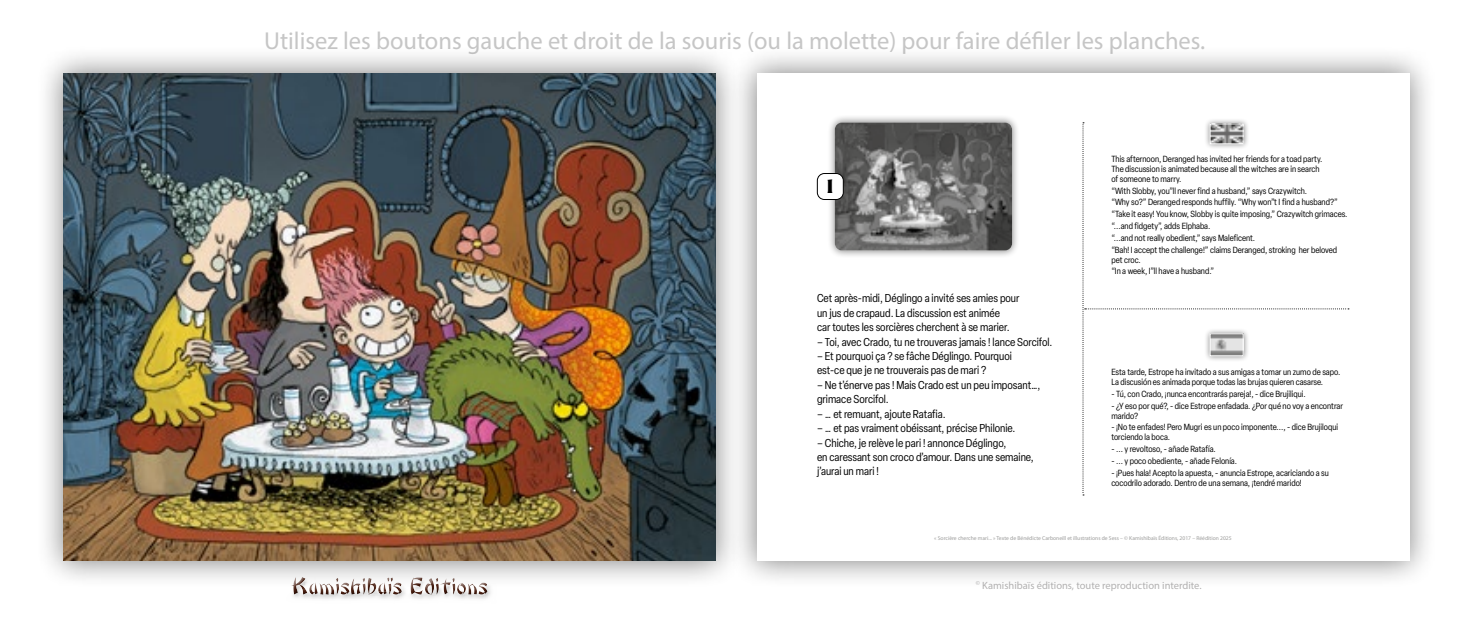
<style>
.page{position:relative;width:1474px;height:621px;background:#fff}
.page>*{position:absolute;margin:0;border:0;box-sizing:border-box;transform-origin:0 0}
.t1{font:24.5px "Myriad Pro";color:#c6c6c6}
.t2{font:900 21.88px "Goudy Sans Std";color:#000}
.t3{font:condensed 11.2px/14.3px "Elza";color:#000}
.t4{font:10.5px "Myriad Pro";color:#b3b2b2}
.t5{font:condensed 8.75px/10px "Elza";color:#000}
.t6{font:5.6px "Myriad Pro";color:#9d9d9c}
</style>
<div class="page">
<div style="left:284px;top:577px;width:216px;height:29px;background:#000;opacity:.75"></div>
<div style="left:729px;top:45px;width:707px;height:543px;background:#000;opacity:.5"></div>
<div style="left:756px;top:73px;width:653px;height:487px;background:#fff"></div>
<svg style="left:1082px;top:122px;width:266px;height:373px"></svg>
<div style="left:1203px;top:117px;width:46px;height:33px;background:#000;opacity:.5"></div>
<img style="left:1211px;top:125px;width:30px;height:17px">
<div style="left:1209px;top:123px;width:34px;height:21px;border:1px solid #fff"></div>
<div style="left:1203px;top:327px;width:46px;height:35px;background:#000;opacity:.5"></div>
<img style="left:1211px;top:335px;width:30px;height:19px">
<div style="left:1209px;top:333px;width:34px;height:23px;border:1px solid #fff"></div>
<div style="left:827px;top:114px;width:193px;height:144px;background:#000;opacity:.5"></div>
<img style="left:834px;top:122px;width:178px;height:128px">
<div style="left:817px;top:173px;width:26px;height:26px;background:#fff;border-radius:7px"></div>
<div style="left:817px;top:173px;width:26px;height:26px;border:1px solid #000;border-radius:7px"></div>
<div style="left:35px;top:45px;width:707px;height:543px;background:#000;opacity:.5"></div>
<img style="left:63px;top:73px;width:652px;height:487px">
<h1 class="t1" style="left:264px;top:26px;width:942px">Utilisez les boutons gauche et droit de la souris (ou la molette) pour faire défiler les planches.</h1>
<h2 class="t2" style="left:824px;top:173px;width:13px">1</h2>
<p class="t3" style="left:817px;top:291px;width:204px">Cet après-midi, Déglingo a invité ses amies pour un jus de crapaud. La discussion est animée<br>car toutes les sorcières cherchent à se marier.</p>
<p class="t3" style="left:817px;top:334px;width:237px">– Toi, avec Crado, tu ne trouveras jamais ! lance Sorcifol.</p>
<p class="t3" style="left:817px;top:348px;width:196px">– Et pourquoi ça ? se fâche Déglingo. Pourquoi est-ce que je ne trouverais pas de mari ?</p>
<p class="t3" style="left:817px;top:377px;width:225px">– Ne t’énerve pas ! Mais Crado est un peu imposant…, grimace Sorcifol.</p>
<p class="t3" style="left:817px;top:406px;width:130px">– … et remuant, ajoute Ratafia.</p>
<p class="t3" style="left:817px;top:420px;width:200px">– … et pas vraiment obéissant, précise Philonie.</p>
<p class="t3" style="left:817px;top:435px;width:218px">– Chiche, je relève le pari ! annonce Déglingo,<br>en caressant son croco d’amour. Dans une semaine, j’aurai un mari !</p>
<p class="t5" style="left:1111px;top:153px;width:213px">This afternoon, Deranged has invited her friends for a toad party.<br>The discussion is animated because all the witches are in search of someone to marry.</p>
<p class="t5" style="left:1111px;top:184px;width:237px;line-height:11.7px">“With Slobby, you”ll never find a husband,” says Crazywitch.<br>“Why so?” Deranged responds huffily. “Why won”t I find a husband?” “Take it easy! You know, Slobby is quite imposing,” Crazywitch grimaces. “...and fidgety”, adds Elphaba.<br>“...and not really obedient,” says Maleficent.<br>“Bah! I accept the challenge!” claims Deranged, stroking her beloved</p>
<p class="t5" style="left:1111px;top:253px;width:104px;line-height:11.7px">pet croc.<br>“In a week, I”ll have a husband.”</p>
<p class="t5" style="left:1111px;top:366px;width:230px">Esta tarde, Estrope ha invitado a sus amigas a tomar un zumo de sapo.<br>La discusión es animada porque todas las brujas quieren casarse.</p>
<p class="t5" style="left:1111px;top:388px;width:196px">- Tú, con Crado, ¡nunca encontrarás pareja!, - dice Brujiliqui.</p>
<p class="t5" style="left:1111px;top:400px;width:233px">- ¿Y eso por qué?, - dice Estrope enfadada. ¿Por qué no voy a encontrar marido?</p>
<p class="t5" style="left:1111px;top:422px;width:228px">- ¡No te enfades! Pero Mugri es un poco imponente..., - dice Brujiloqui torciendo la boca.</p>
<p class="t5" style="left:1111px;top:443px;width:106px">- ... y revoltoso, - añade Ratafía.</p>
<p class="t5" style="left:1111px;top:455px;width:127px">- ... y poco obediente, - añade Felonía.</p>
<p class="t5" style="left:1111px;top:467px;width:219px">- ¡Pues hala! Acepto la apuesta, - anuncia Estrope, acariciando a su cocodrilo adorado. Dentro de una semana, ¡tendré marido!</p>
<p class="t6" style="left:934px;top:534px;width:299px">« Sorcière cherche mari... » Texte de Bénédicte Carboneill et illustrations de Sess – © Kamishibaïs Éditions, 2017 – Réédition 2025</p>
<p class="t4" style="left:975px;top:578px;width:227px"><sup>©</sup> Kamishibaïs éditions, toute reproduction interdite.</p>
</div>
